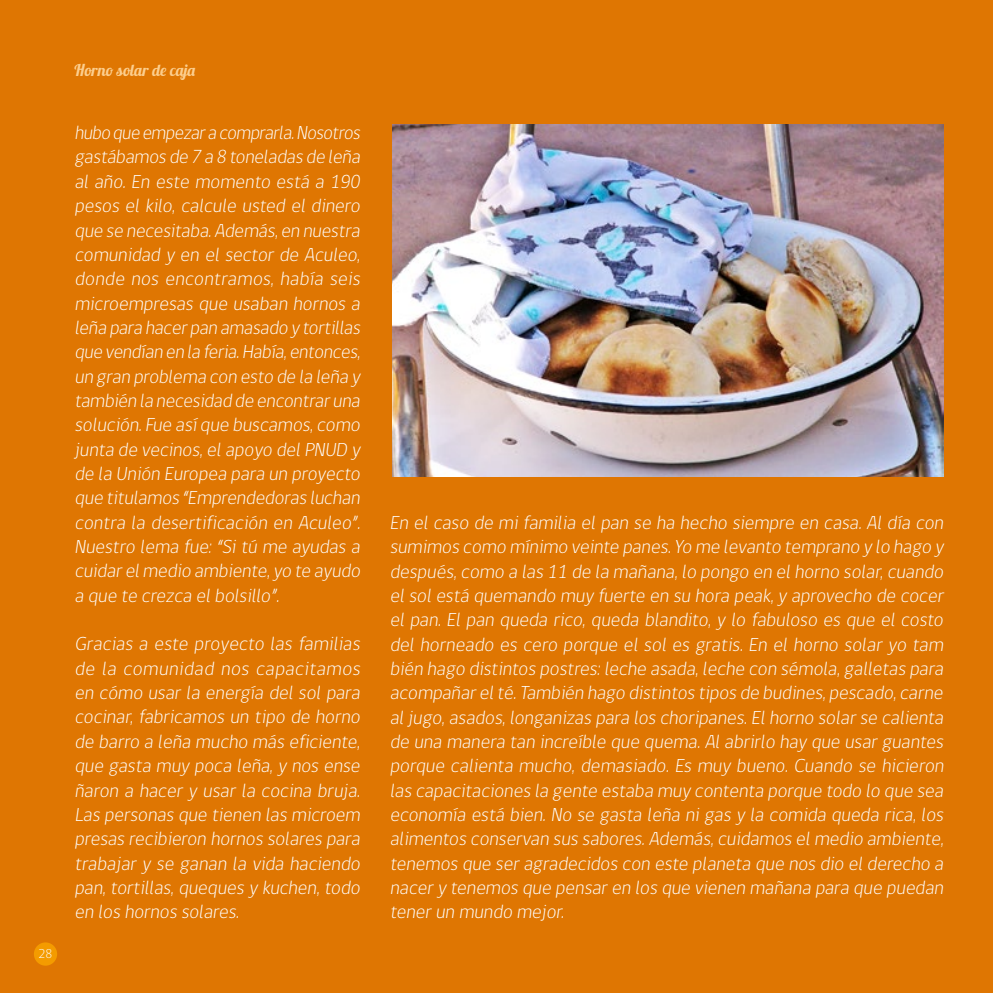
<style>
.page{position:relative;width:993px;height:993px;background:#fff}
.page>*{position:absolute;margin:0;border:0;box-sizing:border-box;transform-origin:0 0}
.t1{font:300 19.25px/24.3px "gob CL";color:#fff;text-align:justify}
.t2{font:16.28px "Lobster 1.3";color:#fcce8e}
.t3{font:300 13.12px "gob CL";color:#fff}
</style>
<div class="page">
<div style="left:0;top:0;width:992px;height:992px;background:#df7602"></div>
<div style="left:34px;top:942px;width:23px;height:23px;background:#f49b00;border-radius:50%"></div>
<img style="left:392px;top:124px;width:551px;height:352px">
<p class="t3" style="left:38px;top:944px;width:15px">28</p>
<p class="t2" style="left:74px;top:60px;width:88px">Secador solar</p>
<p class="t2" style="left:74px;top:60px;width:123px">Horno solar de caja</p>
<p class="t1" style="left:74px;top:121px;width:291px">hubo que empezara comprarla.Nosotros gastábamos de 7 a 8 toneladas de leña al año. En este momento está a 190 pesos el kilo, calcule usted el dinero que se necesitaba.Además,en nuestra comunidad y en el sector de Aculeo, donde nos encontramos, había seis microempresas que usaban hornos a leña para hacerpan amasado y tortillas que vendían en la feria.Había,entonces, un gran problema con esto de la leña y también la necesidad de encontraruna solución.Fue asíque buscamos,como junta de vecinos,elapoyo delPNUD y de la Unión Europea para un proyecto que titulamos “Emprendedoras luchan contra la desertificación en Aculeo”.<br>Nuestro lema fue: “Si tú me ayudas a cuidarelmedio ambiente,yo te ayudo a que te crezca elbolsillo”.</p>
<p class="t1" style="left:74px;top:632px;width:291px">Gracias a este proyecto las familias de la comunidad nos capacitamos en cómo usar la energía del sol para cocinar, fabricamos un tipo de horno de barro a leña mucho más eficiente, que gasta muy poca leña, y nos ense ñaron a hacer y usar la cocina bruja.<br>Las personas que tienen las microem presas recibieron hornos solares para trabajar y se ganan la vida haciendo pan,tortillas,queques y kuchen,todo en los hornos solares.</p>
<p class="t1" style="left:389px;top:510px;width:559px">En el caso de mi familia el pan se ha hecho siempre en casa. Al día con sumimos como mínimo veinte panes.Yo me levanto temprano y lo hago y después,como a las 11 de la mañana,lo pongo en elhorno solar,cuando elsolestá quemando muy fuerte en su hora peak,y aprovecho de cocer el pan. El pan queda rico, queda blandito, y lo fabuloso es que el costo del horneado es cero porque el sol es gratis. En el horno solar yo tam bién hago distintos postres:leche asada,leche con sémola,galletas para acompañarelté.También hago distintos tipos de budines,pescado,carne aljugo,asados,longanizas para los choripanes.Elhorno solarse calienta de una manera tan increíble que quema.Alabrirlo hay que usarguantes porque calienta mucho, demasiado. Es muy bueno. Cuando se hicieron las capacitaciones la gente estaba muy contenta porque todo lo que sea economía está bien. No se gasta leña ni gas y la comida queda rica, los alimentos conservan sus sabores.Además,cuidamos elmedio ambiente, tenemos que seragradecidos con este planeta que nos dio elderecho a nacery tenemos que pensaren los que vienen mañana para que puedan tenerun mundo mejor.</p>
</div>
